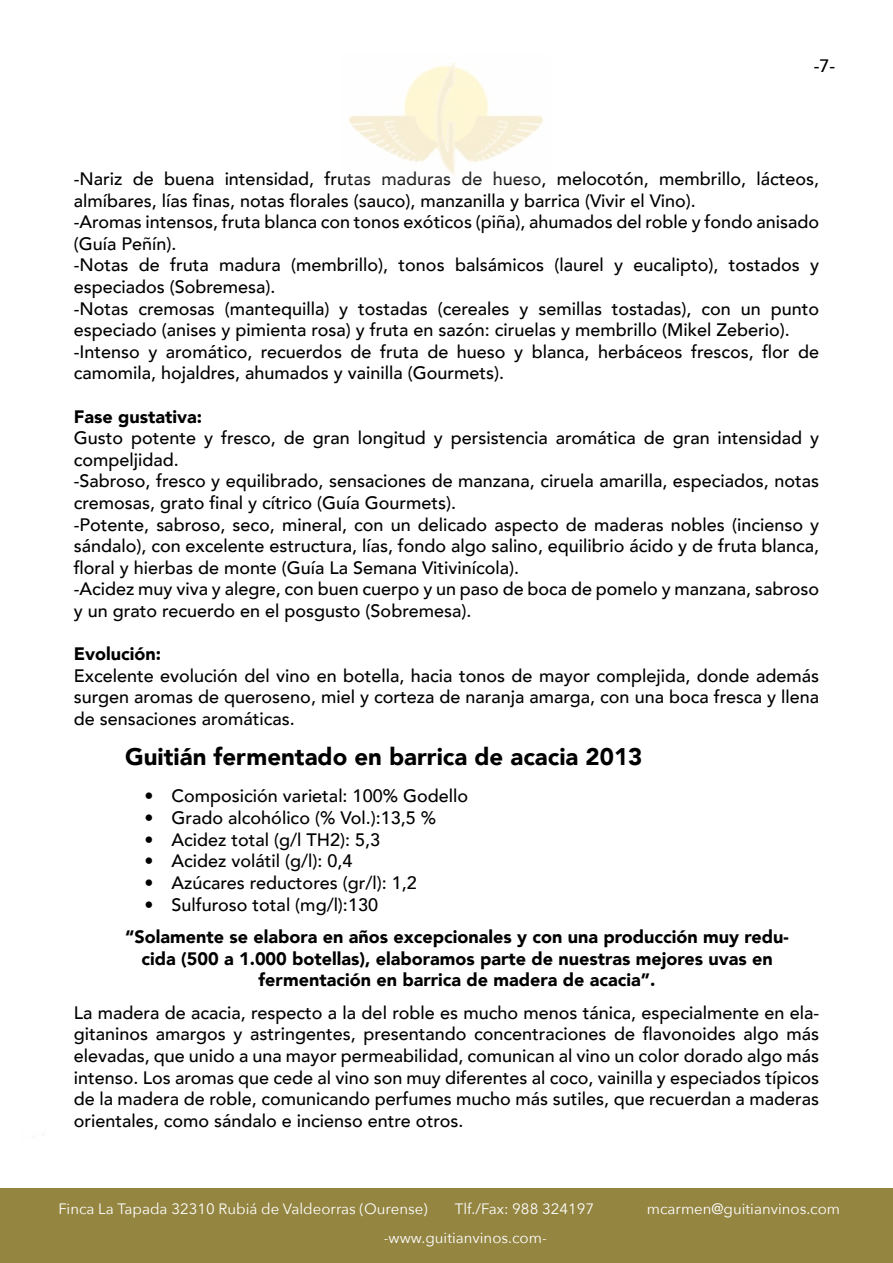
<style>
.page{position:relative;width:893px;height:1263px;background:#fff}
.page>*{position:absolute;margin:0;border:0;box-sizing:border-box;transform-origin:0 0}
.t1{font:900 24px "Avenir";color:#000}
.t2{font:500 18px/21.6px "Avenir";color:#000}
.t3{font:900 18px/21.6px "Avenir";color:#000;text-align:center}
.t4{font:15px "Avenir Next";color:#fff}
</style>
<div class="page">
<div style="left:0;top:1188px;width:893px;height:75px;background:#948541"></div>
<img style="left:349px;top:63px;width:195px;height:112px">
<p class="t2" style="left:814px;top:54px;width:23px">-7-</p>
<p class="t2" style="left:74px;top:167px;width:747px">-Nariz de buena intensidad, frutas maduras de hueso, melocotón, membrillo, lácteos, almíbares, lías finas, notas florales (sauco), manzanilla y barrica (Vivir el Vino).<br>-Aromas intensos, fruta blanca con tonos exóticos (piña), ahumados del roble y fondo anisado (Guía Peñín).<br>-Notas de fruta madura (membrillo), tonos balsámicos (laurel y eucalipto), tostados y especiados (Sobremesa).<br>-Notas cremosas (mantequilla) y tostadas (cereales y semillas tostadas), con un punto especiado (anises y pimienta rosa) y fruta en sazón: ciruelas y membrillo (Mikel Zeberio). -Intenso y aromático, recuerdos de fruta de hueso y blanca, herbáceos frescos, flor de camomila, hojaldres, ahumados y vainilla (Gourmets).</p>
<p class="t3" style="left:74px;top:405px;width:130px">Fase gustativa:</p>
<p class="t2" style="left:74px;top:426px;width:747px">Gusto potente y fresco, de gran longitud y persistencia aromática de gran intensidad y compeljidad.<br>-Sabroso, fresco y equilibrado, sensaciones de manzana, ciruela amarilla, especiados, notas cremosas, grato final y cítrico (Guía Gourmets).<br>-Potente, sabroso, seco, mineral, con un delicado aspecto de maderas nobles (incienso y sándalo), con excelente estructura, lías, fondo algo salino, equilibrio ácido y de fruta blanca, floral y hierbas de monte (Guía La Semana Vitivinícola).<br>-Acidez muy viva y alegre, con buen cuerpo y un paso de boca de pomelo y manzana, sabroso y un grato recuerdo en el posgusto (Sobremesa).</p>
<p class="t3" style="left:74px;top:643px;width:89px">Evolución:</p>
<p class="t2" style="left:74px;top:664px;width:747px;text-align:justify">Excelente evolución del vino en botella, hacia tonos de mayor complejida, donde además surgen aromas de queroseno, miel y corteza de naranja amarga, con una boca fresca y llena de sensaciones aromáticas.</p>
<h1 class="t1" style="left:125px;top:736px;width:519px">Guitián fermentado en barrica de acacia 2013</h1>
<p class="t2" style="left:145px;top:784px;width:325px">• Composición varietal: 100% Godello</p>
<p class="t2" style="left:145px;top:806px;width:293px">• Grado alcohólico (% Vol.):13,5 %</p>
<p class="t2" style="left:145px;top:828px;width:237px">• Acidez total (g/l TH2): 5,3</p>
<p class="t2" style="left:145px;top:849px;width:210px">• Acidez volátil (g/l): 0,4</p>
<p class="t2" style="left:145px;top:871px;width:274px">• Azúcares reductores (gr/l): 1,2</p>
<p class="t2" style="left:145px;top:892px;width:235px">• Sulfuroso total (mg/l):130</p>
<p class="t3" style="left:125px;top:925px;width:665px">“Solamente se elabora en años excepcionales y con una producción muy redu&shy;cida (500 a 1.000 botellas), elaboramos parte de nuestras mejores uvas en fermentación en barrica de madera de acacia”.</p>
<p class="t2" style="left:74px;top:1001px;width:747px;text-align:justify">La madera de acacia, respecto a la del roble es mucho menos tánica, especialmente en ela&shy;gitaninos amargos y astringentes, presentando concentraciones de flavonoides algo más elevadas, que unido a una mayor permeabilidad, comunican al vino un color dorado algo más intenso. Los aromas que cede al vino son muy diferentes al coco, vainilla y especiados típicos de la madera de roble, comunicando perfumes mucho más sutiles, que recuerdan a maderas orientales, como sándalo e incienso entre otros.</p>
<p class="t4" style="left:58px;top:1196px;width:371px">Finca La Tapada 32310 Rubiá de Valdeorras (Ourense)</p>
<p class="t4" style="left:455px;top:1196px;width:141px">Tlf./Fax: 988 324197</p>
<p class="t4" style="left:647px;top:1196px;width:195px">mcarmen@guitianvinos.com</p>
<p class="t4" style="left:384px;top:1225px;width:165px">-www.guitianvinos.com-</p>
</div>
